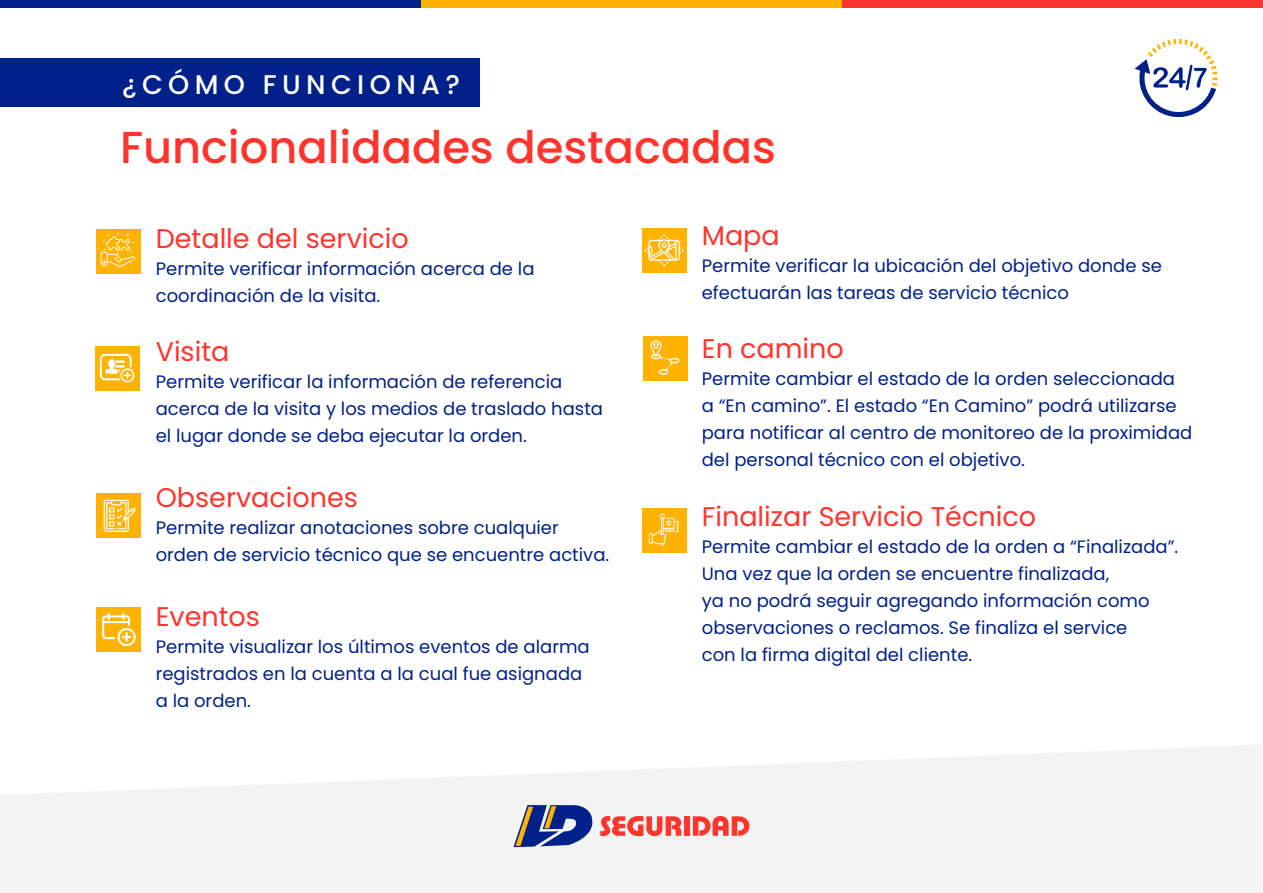
<style>
.page{position:relative;width:1263px;height:893px;background:#fff}
.page>*{position:absolute;margin:0;border:0;box-sizing:border-box;transform-origin:0 0}
.t1{font:500 44.7px "Poppins";color:#ff342c}
.t2{font:27px "Poppins";color:#ff342c}
.t3{font:500 27px "Poppins";letter-spacing:.2em;color:#fff}
.t4{font:18px/27px "Poppins";color:#00218a}
</style>
<div class="page">
<div style="left:0;top:58px;width:479px;height:49px;background:#00218a"></div>
<svg style="left:0;top:745px;width:1262px;height:148px;fill:#f3f3f3"></svg>
<div style="left:0;top:0;width:422px;height:8px;background:#00218a"></div>
<div style="left:422px;top:0;width:421px;height:8px;background:#ffb200"></div>
<div style="left:843px;top:0;width:420px;height:8px;background:#ff342c"></div>
<svg style="left:1134px;top:39px;width:83px;height:79px"></svg>
<div style="left:642px;top:228px;width:45px;height:44px;background:#ffb200"></div>
<svg style="left:645px;top:235px;width:39px;height:31px"></svg>
<div style="left:96px;top:229px;width:45px;height:45px;background:#ffb200"></div>
<svg style="left:101px;top:233px;width:34px;height:34px"></svg>
<div style="left:95px;top:346px;width:45px;height:45px;background:#ffb200"></div>
<svg style="left:100px;top:354px;width:35px;height:28px"></svg>
<div style="left:96px;top:493px;width:45px;height:45px;background:#ffb200"></div>
<svg style="left:104px;top:500px;width:32px;height:32px"></svg>
<div style="left:96px;top:607px;width:45px;height:44px;background:#ffb200"></div>
<svg style="left:102px;top:613px;width:34px;height:33px"></svg>
<div style="left:643px;top:336px;width:45px;height:45px;background:#ffb200"></div>
<svg style="left:650px;top:340px;width:29px;height:35px"></svg>
<div style="left:642px;top:508px;width:45px;height:44px;background:#ffb200"></div>
<svg style="left:649px;top:514px;width:30px;height:32px"></svg>
<div style="left:684px;top:816px;width:6px;height:20px;background:#ff342c"></div>
<svg style="left:693px;top:816px;width:56px;height:20px"></svg>
<svg style="left:513px;top:805px;width:168px;height:42px"></svg>
<h2 class="t3" style="left:122px;top:69px;width:339px">¿CÓMO FUNCIONA?</h2>
<h1 class="t1" style="left:120px;top:122px;width:657px">Funcionalidades destacadas</h1>
<h2 class="t2" style="left:156px;top:223px;width:254px">Detalle del servicio</h2>
<p class="t4" style="left:156px;top:255px;width:380px">Permite verificar información acerca de la coordinación de la visita.</p>
<h2 class="t2" style="left:156px;top:336px;width:75px">Visita</h2>
<p class="t4" style="left:156px;top:369px;width:449px">Permite verificar la información de referencia acerca de la visita y los medios de traslado hasta el lugar donde se deba ejecutar la orden.</p>
<h2 class="t2" style="left:156px;top:482px;width:204px">Observaciones</h2>
<p class="t4" style="left:156px;top:514px;width:455px">Permite realizar anotaciones sobre cualquier orden de servicio técnico que se encuentre activa.</p>
<h2 class="t2" style="left:156px;top:601px;width:106px">Eventos</h2>
<p class="t4" style="left:156px;top:633px;width:435px">Permite visualizar los últimos eventos de alarma registrados en la cuenta a la cual fue asignada a la orden.</p>
<h2 class="t2" style="left:702px;top:220px;width:80px">Mapa</h2>
<p class="t4" style="left:702px;top:252px;width:462px">Permite verificar la ubicación del objetivo donde se efectuarán las tareas de servicio técnico</p>
<h2 class="t2" style="left:702px;top:333px;width:143px">En camino</h2>
<p class="t4" style="left:702px;top:366px;width:492px">Permite cambiar el estado de la orden seleccionada<br>a “En camino”. El estado “En Camino” podrá utilizarse para notificar al centro de monitoreo de la proximidad del personal técnico con el objetivo.</p>
<h2 class="t2" style="left:702px;top:501px;width:336px">Finalizar Servicio Técnico</h2>
<p class="t4" style="left:702px;top:533px;width:478px">Permite cambiar el estado de la orden a “Finalizada”.<br>Una vez que la orden se encuentre finalizada,<br>ya no podrá seguir agregando información como observaciones o reclamos. Se finaliza el service<br>con la firma digital del cliente.</p>
</div>
